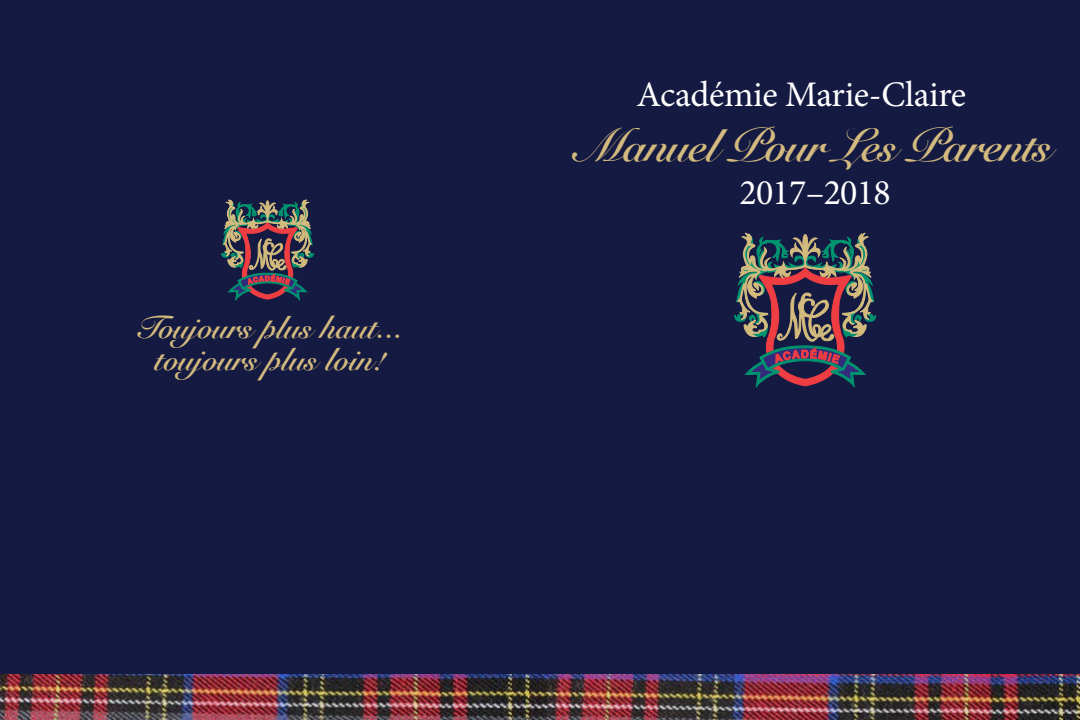
<style>
.page{position:relative;width:1080px;height:720px;background:#151a42}
.page>*{position:absolute;margin:0;border:0;box-sizing:border-box;transform-origin:0 0}
.t1{font:700 46px "Snell Roundhand";letter-spacing:-.02em;color:#d3ba7e}
.t2{font:36px "Minion Pro";letter-spacing:-.015em;color:#fff}
.t3{font:700 32px/32px "Snell Roundhand";color:#d3ba7e;text-align:center}
</style>
<div class="page">
<svg style="left:734px;top:233px;width:142px;height:155px"></svg>
<img style="left:547px;top:674px;width:533px;height:46px">
<img style="left:0;top:674px;width:547px;height:46px">
<svg style="left:221px;top:199px;width:93px;height:102px"></svg>
<p class="t3" style="left:136px;top:313px;width:269px">Toujours plus haut... toujours plus loin!</p>
<p class="t2" style="left:637px;top:70px;width:331px">Académie Marie-Claire</p>
<h1 class="t1" style="left:578px;top:118px;width:475px">Manuel Pour Les Parents</h1>
<p class="t2" style="left:739px;top:168px;width:153px">2017–2018</p>
</div>
